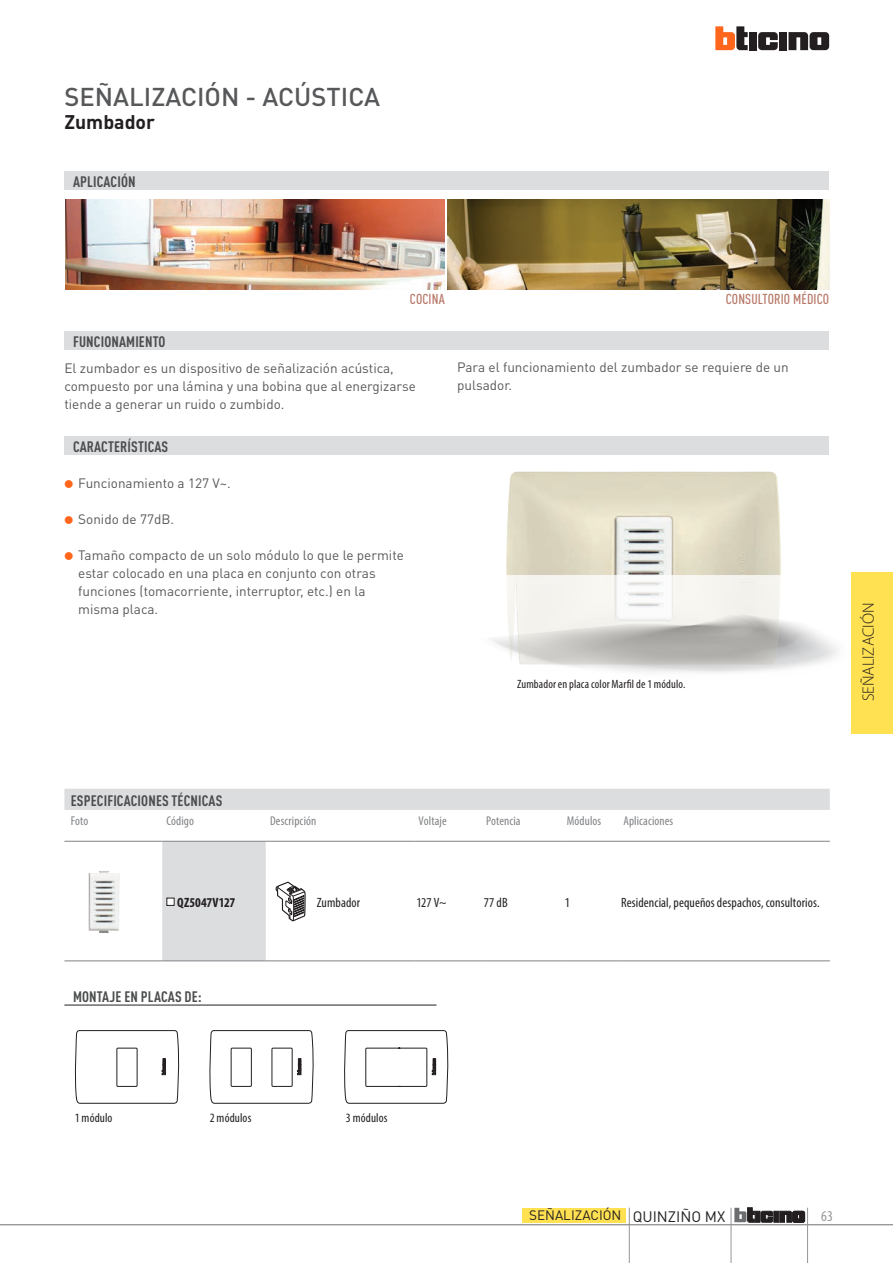
<style>
.page{position:relative;width:893px;height:1263px;background:#fff}
.page>*{position:absolute;margin:0;border:0;box-sizing:border-box;transform-origin:0 0}
.Titolo{font:500 25.5px "DIN";color:#57585a}
.Sottotitolo{font:700 19.5px "DIN";color:#231f20}
.t1{font:300 16.5px "Myriad Pro";letter-spacing:-.01em;color:#231f20}
.Titoletto_Tabella{font:700 condensed 15px "DIN Pro";letter-spacing:.01em;color:#4b4c4d}
.t2{font:15px "DIN";color:#231f20}
.t3{font:condensed 15px "Myriad Pro";color:#939598}
.D_CAT_titolo_tabella{font:500 condensed 14.25px "DIN Pro";letter-spacing:.01em;color:#b77868}
._393993{font:13.5px/18px "DIN Pro";color:#57585a}
.Testo_interno{font:13.5px "DIN Pro";color:#57585a}
.Descrizione{font:condensed 13.5px "Myriad Pro";letter-spacing:.005em;color:#231f20}
.t4{font:13.5px "DIN";color:#231f20}
.CODIGOS_PRODUCTOS{font:700 condensed 13.5px "Myriad Pro";letter-spacing:.005em;color:#231f20}
.Articolo{font:condensed 12.75px "Myriad Pro";letter-spacing:.01em;color:#808285}
.Descrizione-2{font:condensed 12.75px "Myriad Pro";letter-spacing:.01em;color:#231f20}
.Dida{font:condensed 12px "Myriad Pro";letter-spacing:.01em;color:#231f20}
.s1{color:#ff661c}
</style>
<div class="page">
<hr style="left:731px;top:1208px;width:1px;height:55px;background:#939598">
<hr style="left:807px;top:1208px;width:1px;height:55px;background:#939598">
<svg style="left:758px;top:32px;width:20px;height:18px"></svg>
<div style="left:779px;top:32px;width:8px;height:18px;background:#231f20"></div>
<div style="left:749px;top:32px;width:8px;height:18px;background:#231f20"></div>
<svg style="left:715px;top:26px;width:33px;height:24px"></svg>
<svg style="left:788px;top:32px;width:41px;height:18px"></svg>
<div style="left:755px;top:1211px;width:5px;height:11px;background:#231f20;border:1px solid #231f20"></div>
<div style="left:774px;top:1211px;width:5px;height:11px;background:#231f20;border:1px solid #231f20"></div>
<svg style="left:780px;top:1211px;width:25px;height:11px"></svg>
<svg style="left:734px;top:1208px;width:20px;height:14px"></svg>
<svg style="left:761px;top:1211px;width:12px;height:11px"></svg>
<hr style="left:629px;top:1208px;width:1px;height:55px;background:#939598">
<hr style="left:0;top:1224px;width:893px;height:1px;background:#939598">
<div style="left:851px;top:572px;width:42px;height:161px;background:#ffe152"></div>
<div style="left:523px;top:1208px;width:103px;height:14px;background:#ffe152"></div>
<svg style="left:64px;top:789px;width:766px;height:172px"></svg>
<hr style="left:64px;top:841px;width:98px;height:1px;background:#808285">
<hr style="left:162px;top:841px;width:104px;height:1px;background:#808285">
<hr style="left:266px;top:841px;width:148px;height:1px;background:#808285">
<hr style="left:414px;top:841px;width:68px;height:1px;background:#808285">
<hr style="left:482px;top:841px;width:81px;height:1px;background:#808285">
<hr style="left:563px;top:841px;width:56px;height:1px;background:#808285">
<hr style="left:619px;top:841px;width:211px;height:1px;background:#808285">
<hr style="left:64px;top:961px;width:98px;height:1px;background:#808285">
<hr style="left:162px;top:961px;width:104px;height:1px;background:#808285">
<hr style="left:266px;top:961px;width:148px;height:1px;background:#808285">
<hr style="left:414px;top:961px;width:68px;height:1px;background:#808285">
<hr style="left:482px;top:961px;width:81px;height:1px;background:#808285">
<hr style="left:563px;top:961px;width:56px;height:1px;background:#808285">
<hr style="left:619px;top:961px;width:211px;height:1px;background:#808285">
<div style="left:64px;top:171px;width:765px;height:19px;background:#dcdddf"></div>
<div style="left:64px;top:332px;width:765px;height:18px;background:#dcdddf"></div>
<div style="left:64px;top:436px;width:765px;height:19px;background:#dcdddf"></div>
<div style="left:167px;top:898px;width:7px;height:7px;background:#fff"></div>
<div style="left:166px;top:898px;width:9px;height:8px;border:1px solid #231f20"></div>
<hr style="left:64px;top:1005px;width:372px;height:1px;background:#231f20">
<img style="left:448px;top:200px;width:381px;height:89px">
<img style="left:65px;top:200px;width:380px;height:89px">
<svg style="left:74px;top:1030px;width:106px;height:74px"></svg>
<svg style="left:344px;top:1030px;width:105px;height:74px"></svg>
<svg style="left:209px;top:1030px;width:105px;height:74px"></svg>
<img style="left:89px;top:871px;width:30px;height:62px">
<img style="left:506px;top:471px;width:275px;height:193px">
<svg style="left:274px;top:880px;width:32px;height:42px"></svg>
<p class="Titolo" style="left:64px;top:81px;width:317px">SEÑALIZACIÓN - ACÚSTICA</p>
<p class="Sottotitolo" style="left:64px;top:109px;width:92px">Zumbador</p>
<p class="Titoletto_Tabella" style="left:73px;top:173px;width:64px">APLICACIÓN</p>
<p class="Titoletto_Tabella" style="left:73px;top:333px;width:94px">FUNCIONAMIENTO</p>
<p class="D_CAT_titolo_tabella" style="left:410px;top:291px;width:36px">COCINA</p>
<p class="D_CAT_titolo_tabella" style="left:726px;top:291px;width:105px">CONSULTORIO MÉDICO</p>
<p class="_393993" style="left:64px;top:359px;width:353px">El zumbador es un dispositivo de señalización acústica, compuesto por una lámina y una bobina que al energizarse tiende a generar un ruido o zumbido.</p>
<p class="Titoletto_Tabella" style="left:73px;top:438px;width:97px">CARACTERÍSTICAS</p>
<p class="Testo_interno" style="left:64px;top:474px;width:169px"><span class="s1">●</span> Funcionamiento a 127 V~.</p>
<p class="Testo_interno" style="left:64px;top:510px;width:112px"><span class="s1">●</span> Sonido de 77dB.</p>
<p class="Testo_interno" style="left:64px;top:546px;width:342px"><span class="s1">●</span> Tamaño compacto de un solo módulo lo que le permite</p>
<p class="_393993" style="left:78px;top:564px;width:299px">estar colocado en una placa en conjunto con otras funciones (tomacorriente, interruptor, etc.) en la</p>
<p class="_393993" style="left:78px;top:600px;width:81px">misma placa.</p>
<p class="_393993" style="left:457px;top:358px;width:333px">Para el funcionamiento del zumbador se requiere de un pulsador.</p>
<p class="Dida" style="left:517px;top:676px;width:170px">Zumbador en placa color Marfil de 1 módulo.</p>
<p class="t1" style="left:858px;top:701px;width:100px;rotate:-90deg">SEÑALIZACIÓN</p>
<p class="Titoletto_Tabella" style="left:71px;top:792px;width:153px">ESPECIFICACIONES TÉCNICAS</p>
<p class="Articolo" style="left:71px;top:813px;width:19px">Foto</p>
<p class="Articolo" style="left:166px;top:813px;width:29px">Código</p>
<p class="Articolo" style="left:270px;top:813px;width:48px">Descripción</p>
<p class="Articolo" style="left:419px;top:813px;width:30px">Voltaje</p>
<p class="Articolo" style="left:486px;top:813px;width:36px">Potencia</p>
<p class="Articolo" style="left:567px;top:813px;width:36px">Módulos</p>
<p class="Articolo" style="left:623px;top:813px;width:51px">Aplicaciones</p>
<p class="CODIGOS_PRODUCTOS" style="left:177px;top:894px;width:60px">QZ5047V127</p>
<p class="Descrizione" style="left:317px;top:894px;width:45px">Zumbador</p>
<p class="Descrizione" style="left:416px;top:894px;width:32px">127 V~</p>
<p class="Descrizione" style="left:484px;top:895px;width:25px">77 dB</p>
<p class="Descrizione" style="left:565px;top:895px;width:7px">1</p>
<p class="Descrizione" style="left:621px;top:894px;width:200px">Residencial, pequeños despachos, consultorios.</p>
<p class="Titoletto_Tabella" style="left:73px;top:988px;width:130px">MONTAJE EN PLACAS DE:</p>
<p class="Descrizione-2" style="left:75px;top:1110px;width:39px">1 módulo</p>
<p class="Descrizione-2" style="left:210px;top:1110px;width:43px">2 módulos</p>
<p class="Descrizione-2" style="left:346px;top:1110px;width:43px">3 módulos</p>
<p class="t4" style="left:529px;top:1207px;width:94px">SEÑALIZACIÓN</p>
<p class="t2" style="left:633px;top:1207px;width:94px">QUINZIÑO MX</p>
<p class="t3" style="left:821px;top:1207px;width:13px">63</p>
</div>
